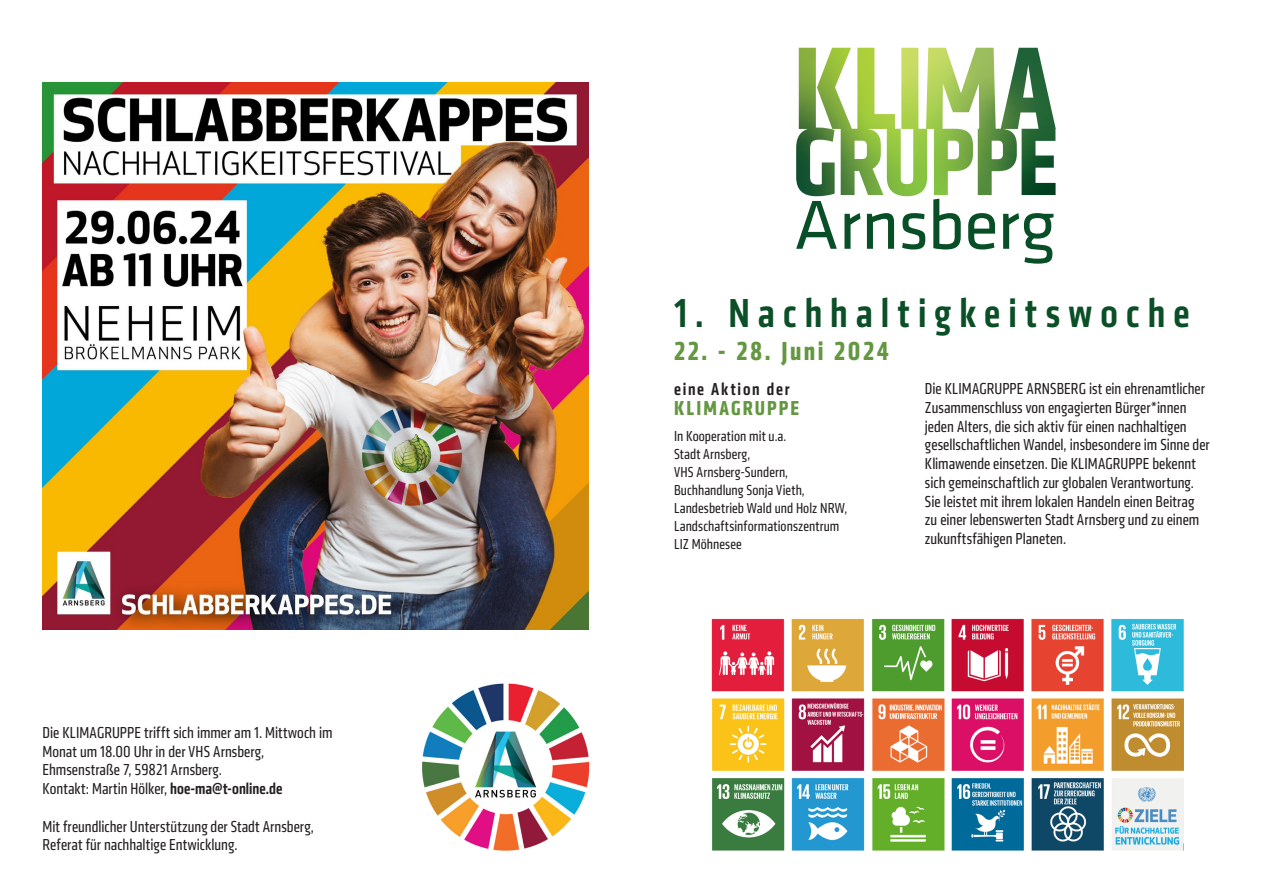
<style>
.page{position:relative;width:1263px;height:893px;background:#fff}
.page>*{position:absolute;margin:0;border:0;box-sizing:border-box;transform-origin:0 0}
.t1{font:500 condensed 42px "Klavika";letter-spacing:.195em;color:#0b4f27}
.t2{font:700 condensed 27px "Klavika";letter-spacing:.095em;color:#649742}
.t3{font:700 condensed 21px "Klavika";letter-spacing:.1em;color:#649742}
.t4{font:500 condensed 18px "Klavika";letter-spacing:.1em;color:#231f20}
.t5{font:condensed 16.5px/18.8px "Klavika";color:#231f20}
.t6{font:condensed 15px/18px "Klavika";letter-spacing:.01em;color:#231f20}
.s1{font-weight:500}
</style>
<div class="page">
<svg style="left:796px;top:48px;width:260px;height:216px"></svg>
<img style="left:711px;top:618px;width:472px;height:232px">
<img style="left:43px;top:82px;width:546px;height:547px">
<img style="left:422px;top:683px;width:168px;height:168px">
<p class="t5" style="left:43px;top:723px;width:292px">Die KLIMAGRUPPE trifft sich immer am 1. Mittwoch im Monat um 18.00 Uhr in der VHS Arnsberg, Ehmsenstraße 7, 59821 Arnsberg.<br>Kontakt: Martin Hölker, <span class="s1">hoe-ma@t-online.de</span></p>
<p class="t5" style="left:43px;top:817px;width:273px">Mit freundlicher Unterstützung der Stadt Arnsberg,<br>Referat für nachhaltige Entwicklung.</p>
<h1 class="t1" style="left:674px;top:287px;width:517px">1. Nachhaltigkeitswoche</h1>
<h2 class="t2" style="left:674px;top:334px;width:216px">22. - 28. Juni 2024</h2>
<p class="t4" style="left:674px;top:378px;width:117px">eine Aktion der</p>
<p class="t3" style="left:674px;top:394px;width:127px">KLIMAGRUPPE</p>
<p class="t6" style="left:674px;top:427px;width:175px">In Kooperation mit u.a.<br>Stadt Arnsberg,<br>VHS Arnsberg-Sundern,<br>Buchhandlung Sonja Vieth,<br>Landesbetrieb Wald und Holz NRW,<br>Landschaftsinformationszentrum<br>LIZ Möhnesee</p>
<p class="t5" style="left:925px;top:379px;width:286px">Die KLIMAGRUPPE ARNSBERG ist ein ehrenamtlicher Zusammenschluss von engagierten Bürger*innen jeden Alters, die sich aktiv für einen nachhaltigen gesellschaftlichen Wandel, insbesondere im Sinne der Klimawende einsetzen. Die KLIMAGRUPPE bekennt sich gemeinschaftlich zur globalen Verantwortung.<br>Sie leistet mit ihrem lokalen Handeln einen Beitrag zu einer lebenswerten Stadt Arnsberg und zu einem zukunftsfähigen Planeten.</p>
</div>
